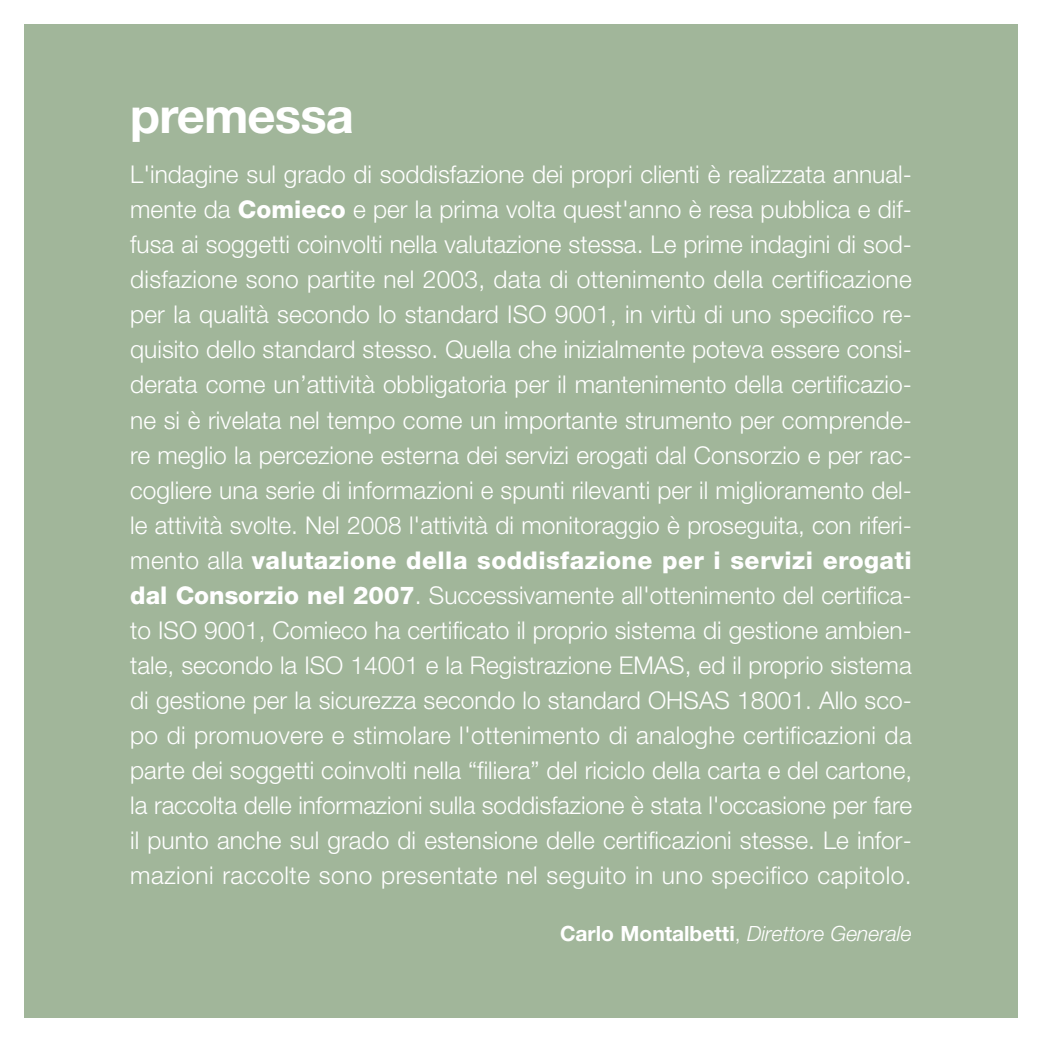
<style>
.page{position:relative;width:1042px;height:1042px;background:#fff}
.page>*{position:absolute;margin:0;border:0;box-sizing:border-box;transform-origin:0 0}
.t1{font:700 49px "Helvetica Neue";letter-spacing:-.015em;color:#fff}
.t2{font:300 24.5px/35px "Helvetica Neue";letter-spacing:.02em;color:#fff;text-align:justify}
.t3{font:italic 300 21px "Helvetica Neue";color:#fff}
.s1{font-weight:800}
.s2{font-weight:700;font-style:normal}
.s3{font-style:normal}
</style>
<div class="page">
<div style="left:24px;top:24px;width:993px;height:993px;background:#a1b69a"></div>
<h1 class="t1" style="left:130px;top:98px;width:225px">premessa</h1>
<p class="t2" style="left:130px;top:159px;width:783px">L'indagine sul grado di soddisfazione dei propri clienti è realizzata annual&shy;mente da <span class="s1">Comieco</span> e per la prima volta quest'anno è resa pubblica e dif&shy;fusa ai soggetti coinvolti nella valutazione stessa. Le prime indagini di sod&shy;disfazione sono partite nel 2003, data di ottenimento della certificazione per la qualità secondo lo standard ISO 9001, in virtù di uno specifico re&shy;quisito dello standard stesso. Quella che inizialmente poteva essere consi&shy;derata come un’attività obbligatoria per il mantenimento della certificazio&shy;ne si è rivelata nel tempo come un importante strumento per comprende&shy;re meglio la percezione esterna dei servizi erogati dal Consorzio e per rac&shy;cogliere una serie di informazioni e spunti rilevanti per il miglioramento del&shy;le attività svolte. Nel 2008 l'attività di monitoraggio è proseguita, con riferi&shy;mento alla <span class="s1">valutazione della soddisfazione per i servizi erogati dal Consorzio nel 2007</span>. Successivamente all'ottenimento del certifica&shy;to ISO 9001, Comieco ha certificato il proprio sistema di gestione ambien&shy;tale, secondo la ISO 14001 e la Registrazione EMAS, ed il proprio sistema di gestione per la sicurezza secondo lo standard OHSAS 18001. Allo sco&shy;po di promuovere e stimolare l'ottenimento di analoghe certificazioni da parte dei soggetti coinvolti nella “filiera” del riciclo della carta e del cartone, la raccolta delle informazioni sulla soddisfazione è stata l'occasione per fare il punto anche sul grado di estensione delle certificazioni stesse. Le infor&shy;mazioni raccolte sono presentate nel seguito in uno specifico capitolo.</p>
<p class="t3" style="left:560px;top:925px;width:353px"><span class="s2">Carlo Montalbetti</span><span class="s3">,</span> Direttore Generale</p>
</div>
